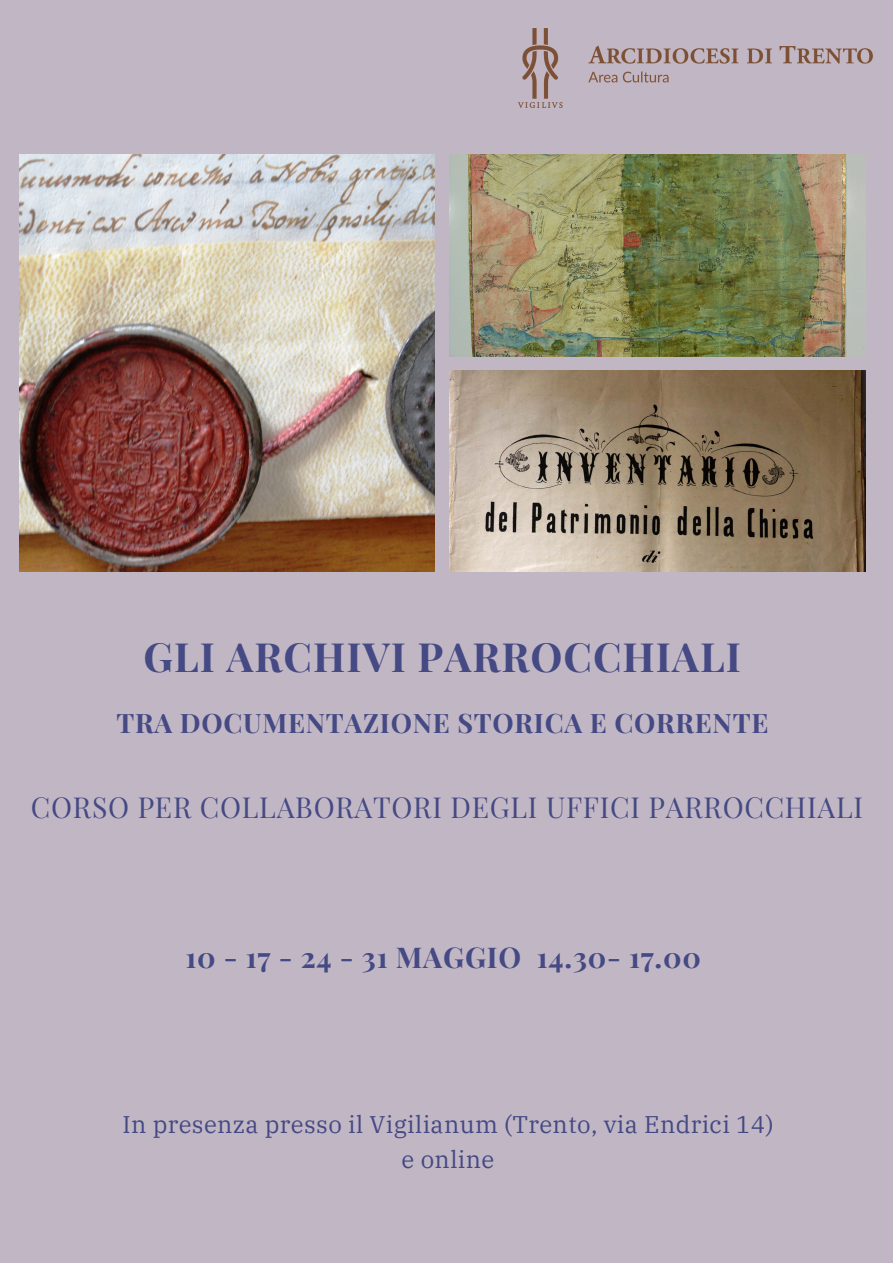
<style>
.page{position:relative;width:893px;height:1263px;background:#c1b7c4}
.page>*{position:absolute;margin:0;border:0;box-sizing:border-box;transform-origin:0 0}
.t1{font:700 40.42px "Playfair Display";letter-spacing:.025em;color:#454984}
.t2{font:700 28.72px "Playfair Display";letter-spacing:.025em;color:#454984}
.t3{font:28.35px "Playfair Display";letter-spacing:.025em;color:#454984}
.t4{font:700 26.85px "Playfair Display";letter-spacing:.025em;color:#454984}
.t5{font:24px "IBM Plex Serif";letter-spacing:.015em;color:#454984}
</style>
<div class="page">
<img style="left:19px;top:155px;width:416px;height:417px">
<img style="left:449px;top:155px;width:416px;height:201px">
<img style="left:449px;top:371px;width:416px;height:201px">
<img style="left:518px;top:28px;width:355px;height:80px">
<h1 class="t1" style="left:143px;top:628px;width:599px">GLI ARCHIVI PARROCCHIALI</h1>
<h1 class="t4" style="left:116px;top:704px;width:653px">TRA DOCUMENTAZIONE STORICA E CORRENTE</h1>
<p class="t3" style="left:31px;top:787px;width:833px">CORSO PER COLLABORATORI DEGLI UFFICI PARROCCHIALI</p>
<p class="t2" style="left:185px;top:937px;width:517px">10 - 17 - 24 - 31 MAGGIO 14.30- 17.00</p>
<h2 class="t5" style="left:122px;top:1108px;width:653px">In presenza presso il Vigilianum (Trento, via Endrici 14)</h2>
<h1 class="t5" style="left:401px;top:1144px;width:94px">e online</h1>
</div>
